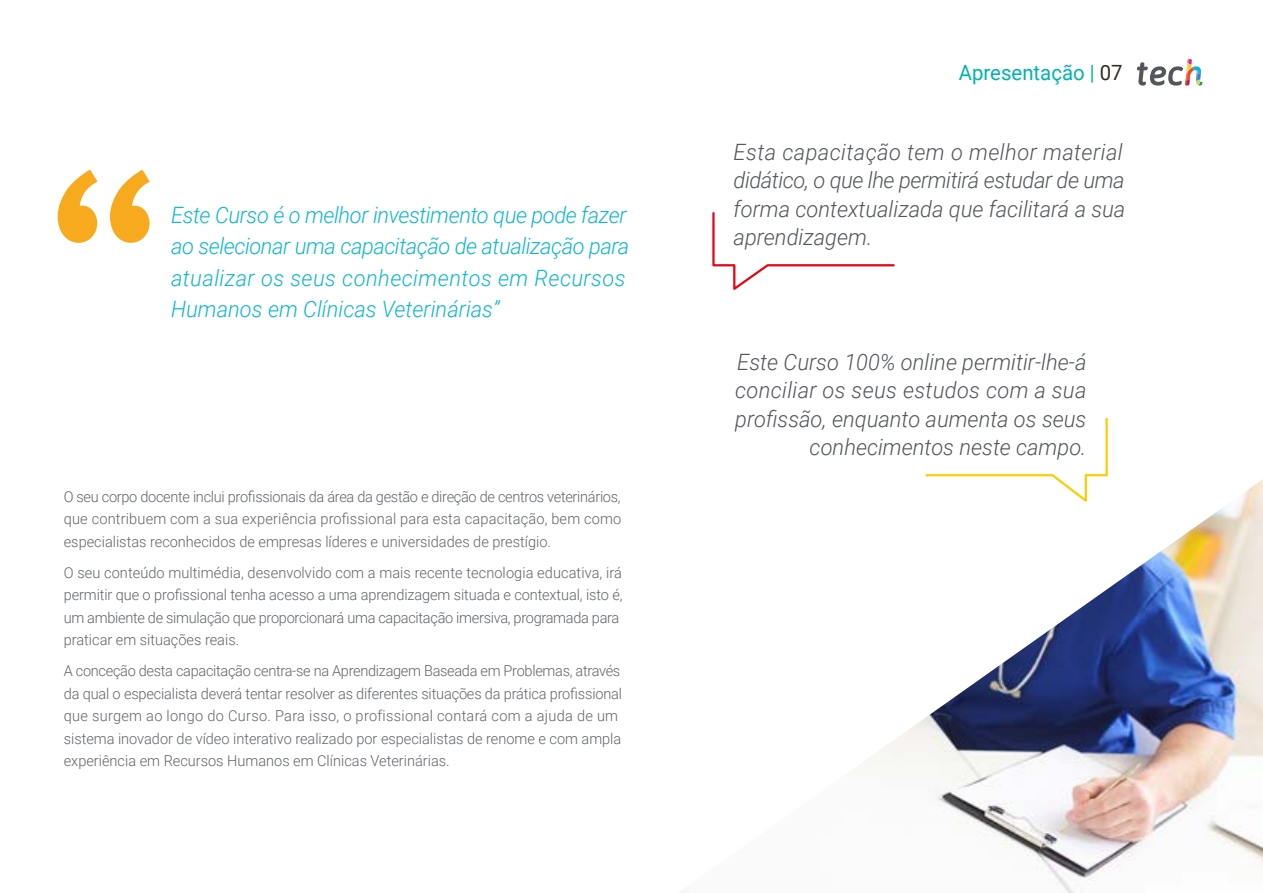
<style>
.page{position:relative;width:1263px;height:893px;background:#fff}
.page>*{position:absolute;margin:0;border:0;box-sizing:border-box;transform-origin:0 0}
.t1{font:italic 300 22.5px/28.5px "Roboto";color:#52555b;text-align:right}
.t2{font:italic 300 22.5px/31.5px "Roboto";letter-spacing:-.02em;color:#0fb6cf}
.t3{font:21px "Roboto";color:#00b2af}
.t4{font:300 15px/22.5px "Roboto";letter-spacing:-.005em;color:#61646a}
.s1{color:#312e20}
</style>
<div class="page">
<svg style="left:58px;top:170px;width:92px;height:73px"></svg>
<svg style="left:925px;top:417px;width:183px;height:62px"></svg>
<svg style="left:712px;top:212px;width:183px;height:78px"></svg>
<img style="left:845px;top:479px;width:418px;height:414px">
<svg style="left:1137px;top:59px;width:65px;height:27px"></svg>
<h1 class="t2" style="left:171px;top:198px;width:460px">Este Curso é o melhor investimento que pode fazer ao selecionar uma capacitação de atualização para atualizar os seus conhecimentos em Recursos Humanos em Clínicas Veterinárias”</h1>
<p class="t4" style="left:64px;top:484px;width:559px;text-align:justify">O seu corpo docente inclui profissionais da área da gestão e direção de centros veterinários, que contribuem com a sua experiência profissional para esta capacitação, bem como especialistas reconhecidos de empresas líderes e universidades de prestígio.</p>
<p class="t4" style="left:64px;top:560px;width:560px">O seu conteúdo multimédia, desenvolvido com a mais recente tecnologia educativa, irá permitir que o profissional tenha acesso a uma aprendizagem situada e contextual, isto é, um ambiente de simulação que proporcionará uma capacitação imersiva, programada para praticar em situações reais.</p>
<p class="t4" style="left:64px;top:659px;width:560px">A conceção desta capacitação centra-se na Aprendizagem Baseada em Problemas, através da qual o especialista deverá tentar resolver as diferentes situações da prática profissional que surgem ao longo do Curso. Para isso, o profissional contará com a ajuda de um sistema inovador de vídeo interativo realizado por especialistas de renome e com ampla experiência em Recursos Humanos em Clínicas Veterinárias.</p>
<h2 class="t3" style="left:959px;top:57px;width:165px">Apresentação | <span class="s1">07</span></h2>
<h1 class="t1" style="left:734px;top:137px;width:393px;text-align:justify">Esta capacitação tem o melhor material didático, o que lhe permitirá estudar de uma forma contextualizada que facilitará a sua aprendizagem.</h1>
<h1 class="t1" style="left:735px;top:347px;width:353px">Este Curso 100% online permitir-lhe-á conciliar os seus estudos com a sua profissão, enquanto aumenta os seus conhecimentos neste campo.</h1>
</div>
